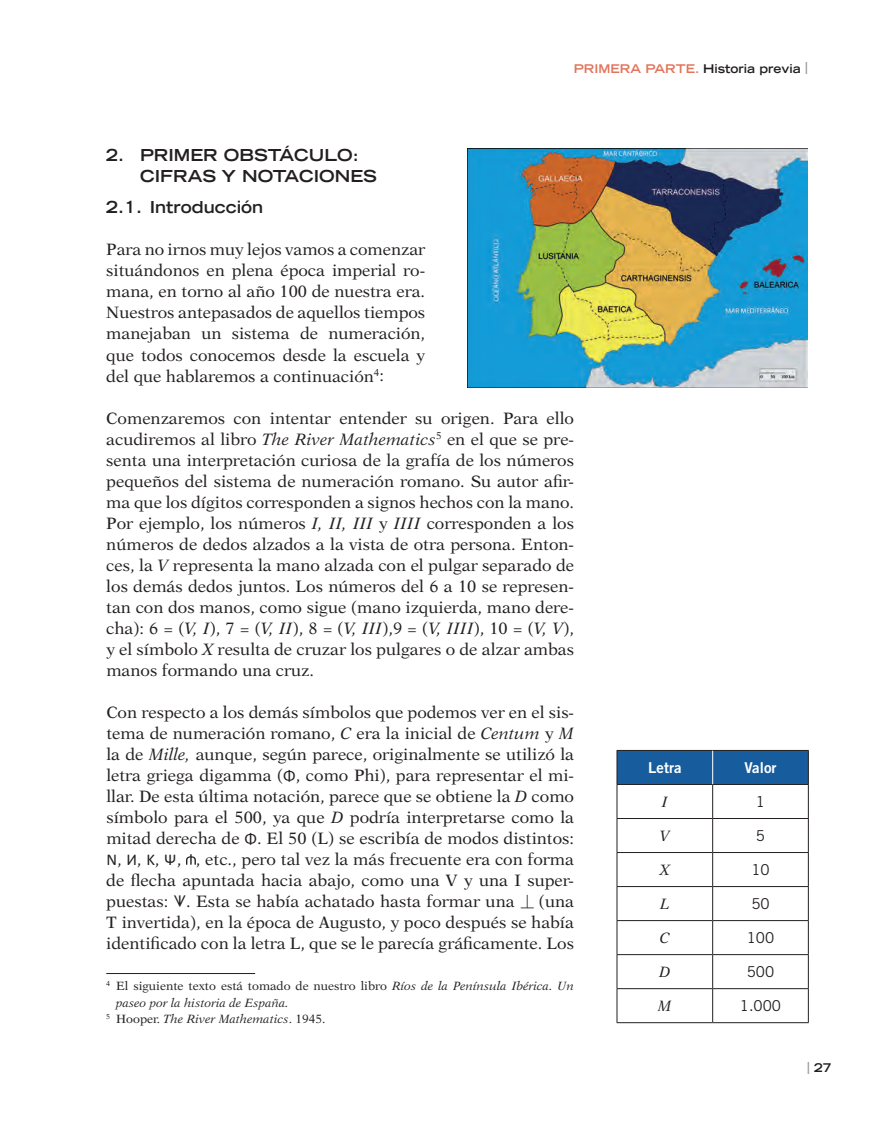
<style>
.page{position:relative;width:893px;height:1123px;background:#fff}
.page>*{position:absolute;margin:0;border:0;box-sizing:border-box;transform-origin:0 0}
.t1{font:16.5px/21px "New Aster LT Std";color:#231f20;text-align:justify}
.t2{font:700 expanded 16.5px/21px "Trade Gothic LT Std";color:#231f20}
.t3{font:15px "Trade Gothic LT Std";color:#231f20}
.t4{font:15px "Trade Gothic LT Std Bd 2";color:#fff}
.t5{font:italic 15px "New Aster LT Std";color:#231f20}
.t6{font:12px "New Aster LT Std";color:#231f20}
.t7{font:italic 12px "New Aster LT Std";color:#231f20}
.t8{font:700 expanded 12px "Trade Gothic LT Std";color:#231f20}
.s1{color:#e1765c}
.s2{color:#939598}
.s3{font-style:italic}
.s4{font-family:"Calibri"}
.s5{font-family:"Gadugi"}
.s6{font-family:"Cambria"}
.s7{font-style:normal}
</style>
<div class="page">
<svg style="left:186px;top:854px;width:10px;height:10px"></svg>
<hr style="left:106px;top:973px;width:149px;height:1px;background:#231f20">
<img style="left:468px;top:149px;width:340px;height:238px">
<div style="left:618px;top:751px;width:190px;height:33px;background:#175d9e"></div>
<svg style="left:618px;top:785px;width:190px;height:237px"></svg>
<hr style="left:617px;top:750px;width:96px;height:1px;background:#231f20">
<hr style="left:617px;top:750px;width:1px;height:34px;background:#231f20">
<hr style="left:713px;top:750px;width:96px;height:1px;background:#231f20">
<hr style="left:808px;top:750px;width:1px;height:34px;background:#231f20">
<hr style="left:617px;top:784px;width:96px;height:1px;background:#231f20">
<hr style="left:617px;top:784px;width:1px;height:34px;background:#231f20">
<hr style="left:713px;top:784px;width:96px;height:1px;background:#231f20">
<hr style="left:712px;top:784px;width:1px;height:34px;background:#231f20">
<hr style="left:808px;top:784px;width:1px;height:34px;background:#231f20">
<hr style="left:617px;top:818px;width:96px;height:1px;background:#231f20">
<hr style="left:617px;top:819px;width:1px;height:33px;background:#231f20">
<hr style="left:713px;top:818px;width:96px;height:1px;background:#231f20">
<hr style="left:712px;top:819px;width:1px;height:33px;background:#231f20">
<hr style="left:808px;top:819px;width:1px;height:33px;background:#231f20">
<hr style="left:617px;top:852px;width:96px;height:1px;background:#231f20">
<hr style="left:617px;top:853px;width:1px;height:33px;background:#231f20">
<hr style="left:713px;top:852px;width:96px;height:1px;background:#231f20">
<hr style="left:712px;top:853px;width:1px;height:33px;background:#231f20">
<hr style="left:808px;top:853px;width:1px;height:33px;background:#231f20">
<hr style="left:617px;top:886px;width:96px;height:1px;background:#231f20">
<hr style="left:617px;top:887px;width:1px;height:33px;background:#231f20">
<hr style="left:713px;top:886px;width:96px;height:1px;background:#231f20">
<hr style="left:712px;top:887px;width:1px;height:33px;background:#231f20">
<hr style="left:808px;top:887px;width:1px;height:33px;background:#231f20">
<hr style="left:617px;top:920px;width:96px;height:1px;background:#231f20">
<hr style="left:617px;top:921px;width:1px;height:33px;background:#231f20">
<hr style="left:713px;top:920px;width:96px;height:1px;background:#231f20">
<hr style="left:712px;top:921px;width:1px;height:33px;background:#231f20">
<hr style="left:808px;top:921px;width:1px;height:33px;background:#231f20">
<hr style="left:617px;top:954px;width:96px;height:1px;background:#231f20">
<hr style="left:617px;top:955px;width:1px;height:33px;background:#231f20">
<hr style="left:713px;top:954px;width:96px;height:1px;background:#231f20">
<hr style="left:712px;top:955px;width:1px;height:33px;background:#231f20">
<hr style="left:808px;top:955px;width:1px;height:33px;background:#231f20">
<hr style="left:617px;top:988px;width:96px;height:1px;background:#231f20">
<hr style="left:617px;top:989px;width:1px;height:33px;background:#231f20">
<hr style="left:713px;top:988px;width:96px;height:1px;background:#231f20">
<hr style="left:712px;top:989px;width:1px;height:33px;background:#231f20">
<hr style="left:808px;top:989px;width:1px;height:33px;background:#231f20">
<hr style="left:617px;top:1022px;width:96px;height:1px;background:#231f20">
<hr style="left:713px;top:1022px;width:96px;height:1px;background:#231f20">
<hr style="left:712px;top:750px;width:1px;height:34px;background:#fff">
<p class="t8" style="left:574px;top:60px;width:236px"><span class="s1">PRIMERA PARTE.</span> Historia previa <span class="s2">|</span></p>
<p class="t2" style="left:140px;top:144px;width:238px;text-indent:-34px">2. PRIMER OBSTÁCULO:<br>CIFRAS Y NOTACIONES</p>
<p class="t2" style="left:106px;top:197px;width:158px">2.1. Introducción</p>
<p class="t1" style="left:106px;top:239px;width:320px">Para no irnos muy lejos vamos a comenzar situándonos en plena época imperial ro&shy;mana, en torno al año 100 de nuestra era.<br>Nuestros antepasados de aquellos tiempos manejaban un sistema de numeración, que todos conocemos desde la escuela y del que hablaremos a continuación<sup>4</sup>:</p>
<p class="t1" style="left:106px;top:407px;width:469px">Comenzaremos con intentar entender su origen. Para ello acudiremos al libro <span class="s3">The River Mathematics</span><sup>5</sup> en el que se pre&shy;senta una interpretación curiosa de la grafía de los números pequeños del sistema de numeración romano. Su autor afir&shy;ma que los dígitos corresponden a signos hechos con la mano.<br>Por ejemplo, los números <span class="s3">I, II, III</span> y <span class="s3">IIII</span> corresponden a los números de dedos alzados a la vista de otra persona. Enton&shy;ces, la <span class="s3">V</span> representa la mano alzada con el pulgar separado de los demás dedos juntos. Los números del 6 a 10 se represen&shy;tan con dos manos, como sigue (mano izquierda, mano dere&shy;cha): 6 = (<span class="s3">V, I</span>), 7 = (<span class="s3">V, II</span>), 8 = (<span class="s3">V, III</span>),9 = (<span class="s3">V, IIII</span>), 10 = (<span class="s3">V, V</span>), y el símbolo <span class="s3">X</span> resulta de cruzar los pulgares o de alzar ambas manos formando una cruz.</p>
<p class="t1" style="left:106px;top:701px;width:469px">Con respecto a los demás símbolos que podemos ver en el sis&shy;tema de numeración romano, <span class="s3">C</span> era la inicial de <span class="s3">Centum</span> y <span class="s3">M </span>la de <span class="s3">Mille,</span> aunque, según parece, originalmente se utilizó la letra griega digamma (<span class="s4">Φ</span>, como Phi), para representar el mi&shy;llar. De esta última notación, parece que se obtiene la <span class="s3">D</span> como símbolo para el 500, ya que <span class="s3">D</span> podría interpretarse como la mitad derecha de <span class="s4">Φ</span>. El 50 (L) se escribía de modos distintos:<br><span class="s4">N</span>, <span class="s4">И</span>, <span class="s4">K</span>, <span class="s4">Ψ</span>, , etc., pero tal vez la más frecuente era con forma de flecha apuntada hacia abajo, como una V y una I super&shy;puestas: <span class="s5">ᗐ</span>. Esta se había achatado hasta formar una <span class="s6">⏊</span> (una T invertida), en la época de Augusto, y poco después se había identificado con la letra L, que se le parecía gráficamente. Los</p>
<p class="t6" style="left:106px;top:978px;width:469px"><sup>4</sup> El siguiente texto está tomado de nuestro libro <span class="s3">Ríos de la Península Ibérica. Un</span></p>
<p class="t7" style="left:116px;top:995px;width:174px">paseo por la historia de España.</p>
<p class="t7" style="left:106px;top:1012px;width:221px"><sup>5</sup> <span class="s7">Hooper.</span> The River Mathematics<span class="s7">. 1945.</span></p>
<p class="t4" style="left:648px;top:758px;width:35px">Letra</p>
<p class="t4" style="left:744px;top:758px;width:33px">Valor</p>
<p class="t5" style="left:662px;top:793px;width:8px">I</p>
<p class="t3" style="left:756px;top:792px;width:11px">1</p>
<p class="t5" style="left:660px;top:827px;width:12px">V</p>
<p class="t3" style="left:756px;top:826px;width:11px">5</p>
<p class="t5" style="left:660px;top:861px;width:12px">X</p>
<p class="t3" style="left:751px;top:860px;width:20px">10</p>
<p class="t5" style="left:660px;top:895px;width:11px">L</p>
<p class="t3" style="left:751px;top:894px;width:20px">50</p>
<p class="t5" style="left:660px;top:929px;width:12px">C</p>
<p class="t3" style="left:747px;top:928px;width:29px">100</p>
<p class="t5" style="left:659px;top:963px;width:13px">D</p>
<p class="t3" style="left:747px;top:962px;width:29px">500</p>
<p class="t5" style="left:658px;top:997px;width:15px">M</p>
<p class="t3" style="left:740px;top:996px;width:43px">1.000</p>
<p class="t8" style="left:807px;top:1060px;width:26px"><span class="s2">|</span> 27</p>
</div>
